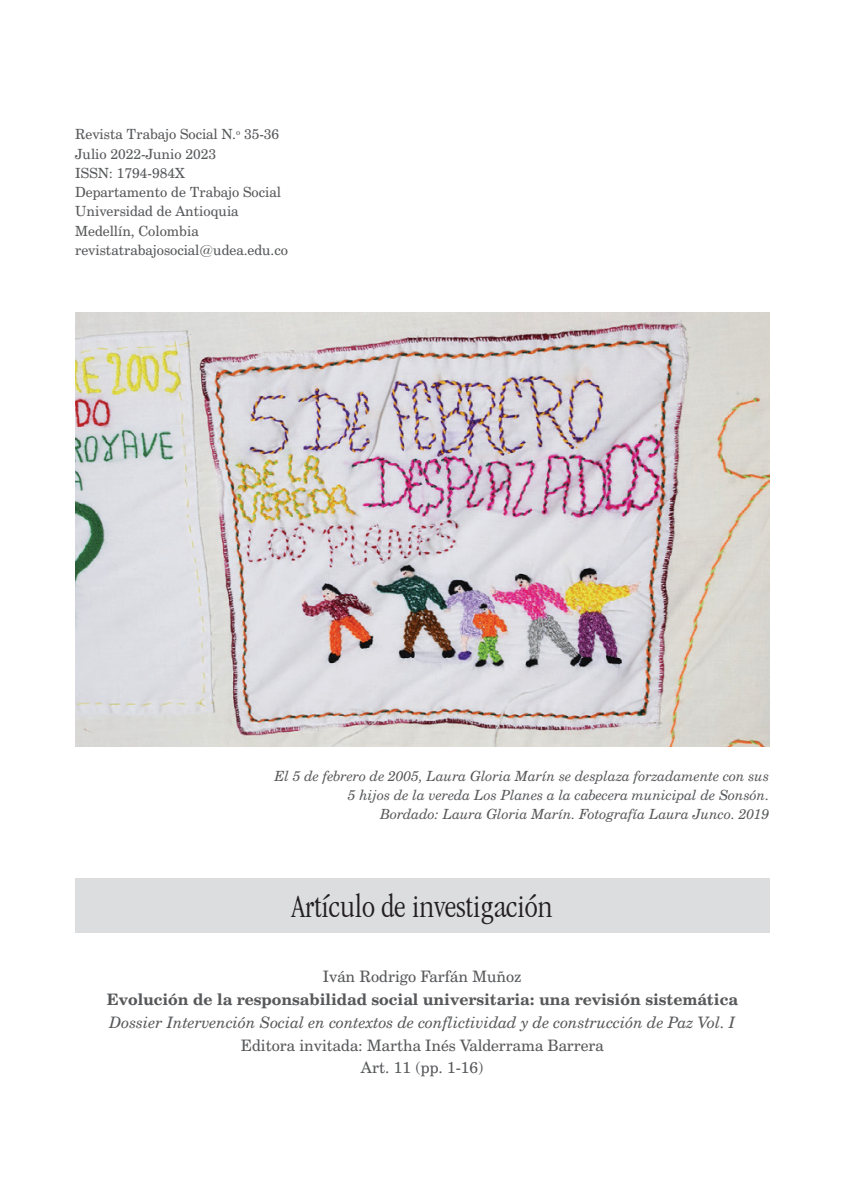
<style>
.page{position:relative;width:844px;height:1191px;background:#fff}
.page>*{position:absolute;margin:0;border:0;box-sizing:border-box;transform-origin:0 0}
.t1{font:300 condensed 33.25px "Garamond Light Condensed S Si";color:#231f20}
.t2{font:15.75px/22.8px "Century Schoolbook BT";color:#57585a;text-align:center}
.t3{font:italic 15.75px "Century Schoolbook BT";color:#57585a}
.t4{font:700 15.75px "Century Schoolbook BT";color:#57585a}
.t5{font:italic 14px/19.2px "Century Schoolbook BT";color:#57585a;text-align:right}
.t6{font:14px/19.2px "Century Schoolbook BT";color:#57585a}
</style>
<div class="page">
<div style="left:75px;top:878px;width:694px;height:55px;background:#dcdddf"></div>
<img style="left:75px;top:312px;width:694px;height:434px">
<p class="t6" style="left:75px;top:125px;width:214px">Revista Trabajo Social N.<sup>o</sup> 35-36<br>Julio 2022-Junio 2023<br>ISSN: 1794-984X<br>Departamento de Trabajo Social<br>Universidad de Antioquia<br>Medellín, Colombia revistatrabajosocial@udea.edu.co</p>
<p class="t5" style="left:274px;top:766px;width:496px">El 5 de febrero de 2005, Laura Gloria Marín se desplaza forzadamente con sus<br>5 hijos de la vereda Los Planes a la cabecera municipal de Sonsón.<br>Bordado: Laura Gloria Marín. Fotografía Laura Junco. 2019</p>
<h1 class="t1" style="left:292px;top:888px;width:262px">Artículo de investigación</h1>
<p class="t2" style="left:323px;top:965px;width:200px">Iván Rodrigo Farfán Muñoz</p>
<p class="t4" style="left:107px;top:989px;width:632px">Evolución de la responsabilidad social universitaria: una revisión sistemática</p>
<p class="t3" style="left:109px;top:1012px;width:627px">Dossier Intervención Social en contextos de conflictividad y de construcción de Paz Vol. I</p>
<p class="t2" style="left:241px;top:1033px;width:364px">Editora invitada: Martha Inés Valderrama Barrera<br>Art. 11 (pp. 1-16)</p>
</div>
